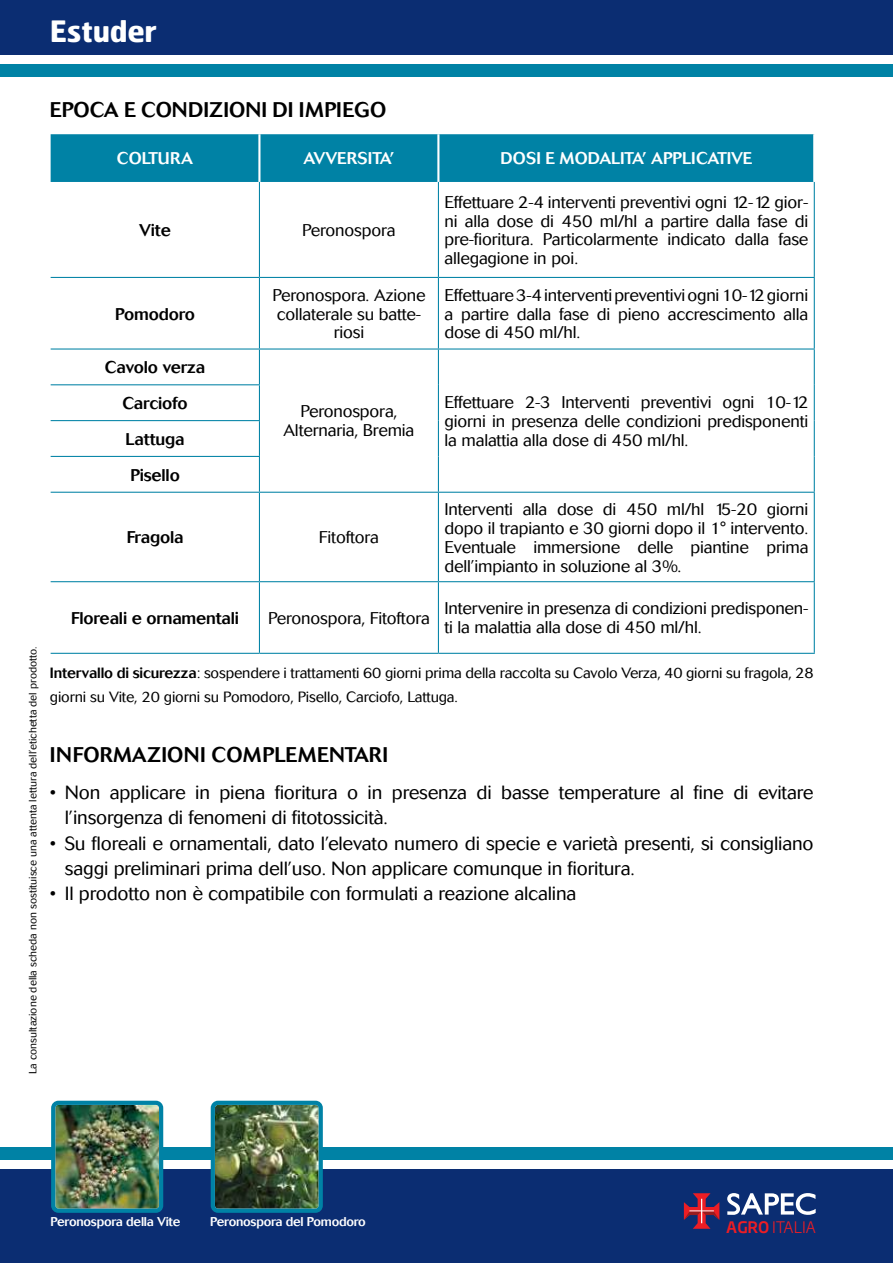
<style>
.page{position:relative;width:893px;height:1263px;background:#fff}
.page>*{position:absolute;margin:0;border:0;box-sizing:border-box;transform-origin:0 0}
.t1{font:700 29.4px "Hermes";letter-spacing:-.01em;color:#fff}
.t2{font:500 21px "Cosmos";letter-spacing:.01em;color:#000}
.t3{font:300 18.9px/25.2px "Cosmos";letter-spacing:-.01em;color:#000}
.t4{font:300 16.8px/18.9px "Cosmos";letter-spacing:-.01em;color:#000;text-align:justify}
.t5{font:500 16.8px/35.8px "Cosmos";letter-spacing:-.01em;color:#000}
.t6{font:500 16.8px "Cosmos";letter-spacing:-.01em;color:#fff}
.t7{font:500 16.8px "Cosmos";letter-spacing:.01em;color:#fff}
.t8{font:300 15.75px "Soho Gothic Pro";color:#ed1d24}
.t9{font:300 14.7px/23.1px "Cosmos";letter-spacing:-.01em;color:#000}
.t10{font:500 12.6px "Cosmos";letter-spacing:-.02em;color:#fff}
.t11{font:300 10.5px "Cosmos";color:#000}
.s1{font-weight:500}
</style>
<div class="page">
<div style="left:0;top:1169px;width:893px;height:94px;background:#0b2d72"></div>
<div style="left:0;top:1147px;width:893px;height:13px;background:#0082a5"></div>
<div style="left:0;top:0;width:893px;height:55px;background:#0b2d72"></div>
<div style="left:0;top:64px;width:893px;height:13px;background:#0082a5"></div>
<svg style="left:727px;top:1193px;width:89px;height:22px"></svg>
<svg style="left:684px;top:1193px;width:35px;height:36px"></svg>
<div style="left:51px;top:134px;width:762px;height:48px;background:#0082a5"></div>
<hr style="left:258px;top:134px;width:2px;height:48px;background:#fff">
<hr style="left:437px;top:134px;width:2px;height:48px;background:#fff">
<hr style="left:259px;top:182px;width:1px;height:95px;background:#0082a5">
<hr style="left:259px;top:278px;width:1px;height:70px;background:#0082a5">
<hr style="left:259px;top:350px;width:1px;height:34px;background:#0082a5">
<hr style="left:259px;top:385px;width:1px;height:35px;background:#0082a5">
<hr style="left:259px;top:421px;width:1px;height:35px;background:#0082a5">
<hr style="left:259px;top:457px;width:1px;height:35px;background:#0082a5">
<hr style="left:259px;top:493px;width:1px;height:88px;background:#0082a5">
<hr style="left:259px;top:582px;width:1px;height:71px;background:#0082a5">
<hr style="left:438px;top:182px;width:1px;height:95px;background:#0082a5">
<hr style="left:438px;top:278px;width:1px;height:70px;background:#0082a5">
<hr style="left:438px;top:350px;width:1px;height:35px;background:#0082a5">
<hr style="left:438px;top:385px;width:1px;height:36px;background:#0082a5">
<hr style="left:438px;top:421px;width:1px;height:35px;background:#0082a5">
<hr style="left:438px;top:456px;width:1px;height:36px;background:#0082a5">
<hr style="left:438px;top:493px;width:1px;height:88px;background:#0082a5">
<hr style="left:438px;top:582px;width:1px;height:71px;background:#0082a5">
<hr style="left:814px;top:182px;width:1px;height:95px;background:#0082a5">
<hr style="left:814px;top:278px;width:1px;height:70px;background:#0082a5">
<hr style="left:814px;top:350px;width:1px;height:35px;background:#0082a5">
<hr style="left:814px;top:385px;width:1px;height:36px;background:#0082a5">
<hr style="left:814px;top:421px;width:1px;height:35px;background:#0082a5">
<hr style="left:814px;top:456px;width:1px;height:36px;background:#0082a5">
<hr style="left:814px;top:493px;width:1px;height:88px;background:#0082a5">
<hr style="left:814px;top:582px;width:1px;height:71px;background:#0082a5">
<hr style="left:51px;top:277px;width:208px;height:1px;background:#0082a5">
<hr style="left:51px;top:348px;width:208px;height:2px;background:#0082a5">
<hr style="left:51px;top:384px;width:209px;height:1px;background:#0082a5">
<hr style="left:51px;top:420px;width:209px;height:1px;background:#0082a5">
<hr style="left:51px;top:456px;width:209px;height:1px;background:#0082a5">
<hr style="left:51px;top:492px;width:208px;height:1px;background:#0082a5">
<hr style="left:51px;top:581px;width:208px;height:1px;background:#0082a5">
<hr style="left:51px;top:653px;width:208px;height:1px;background:#0082a5">
<hr style="left:259px;top:277px;width:179px;height:1px;background:#0082a5">
<hr style="left:259px;top:348px;width:179px;height:2px;background:#0082a5">
<hr style="left:259px;top:492px;width:179px;height:1px;background:#0082a5">
<hr style="left:259px;top:581px;width:179px;height:1px;background:#0082a5">
<hr style="left:259px;top:653px;width:179px;height:1px;background:#0082a5">
<hr style="left:438px;top:277px;width:377px;height:1px;background:#0082a5">
<hr style="left:438px;top:348px;width:377px;height:2px;background:#0082a5">
<hr style="left:438px;top:492px;width:377px;height:1px;background:#0082a5">
<hr style="left:438px;top:581px;width:377px;height:1px;background:#0082a5">
<hr style="left:438px;top:653px;width:377px;height:1px;background:#0082a5">
<img style="left:56px;top:1106px;width:102px;height:102px">
<div style="left:51px;top:1101px;width:112px;height:112px;border:4px solid #0082a5;border-radius:5px"></div>
<img style="left:216px;top:1106px;width:102px;height:102px">
<div style="left:211px;top:1101px;width:112px;height:112px;border:4px solid #0082a5;border-radius:5px"></div>
<h1 class="t1" style="left:50px;top:12px;width:108px">Estuder</h1>
<p class="t2" style="left:50px;top:98px;width:338px">EPOCA E CONDIZIONI DI IMPIEGO</p>
<p class="t7" style="left:117px;top:149px;width:78px">COLTURA</p>
<p class="t6" style="left:303px;top:149px;width:93px">AVVERSITA’</p>
<p class="t6" style="left:500px;top:149px;width:253px">DOSI E MODALITA’ APPLICATIVE</p>
<p class="t11" style="left:27px;top:1074px;width:429px;rotate:-90deg">La consultazione della scheda non sostituisce una attenta lettura dell’etichetta del prodotto.</p>
<p class="t5" style="left:139px;top:212px;width:33px">Vite</p>
<p class="t4" style="left:302px;top:221px;width:95px">Peronospora</p>
<p class="t4" style="left:444px;top:193px;width:365px">Effettuare 2-4 interventi preventivi ogni 12-12 gior&shy;ni alla dose di 450 ml/hl a partire dalla fase di pre-fioritura. Particolarmente indicato dalla fase allegagione in poi.</p>
<p class="t5" style="left:115px;top:296px;width:81px">Pomodoro</p>
<p class="t5" style="left:105px;top:350px;width:102px">Cavolo verza</p>
<p class="t5" style="left:123px;top:385px;width:67px">Carciofo<br>Lattuga<br>Pisello</p>
<p class="t4" style="left:272px;top:286px;width:155px;text-align:center">Peronospora. Azione collaterale su batte&shy;riosi</p>
<p class="t4" style="left:444px;top:286px;width:365px">Effettuare3-4interventipreventiviogni10-12giorni a partire dalla fase di pieno accrescimento alla dose di 450 ml/hl.</p>
<p class="t4" style="left:284px;top:402px;width:132px;text-align:center">Peronospora,<br>Alternaria, Bremia</p>
<p class="t4" style="left:444px;top:393px;width:365px">Effettuare 2-3 Interventi preventivi ogni 10-12 giorni in presenza delle condizioni predisponenti la malattia alla dose di 450 ml/hl.</p>
<p class="t5" style="left:127px;top:520px;width:58px">Fragola</p>
<p class="t4" style="left:319px;top:528px;width:62px">Fitoftora</p>
<p class="t4" style="left:444px;top:500px;width:365px">Interventi alla dose di 450 ml/hl 15-20 giorni dopo il trapianto e 30 giorni dopo il 1° intervento.<br>Eventuale immersione delle piantine prima dell’impianto in soluzione al 3%.</p>
<p class="t5" style="left:71px;top:600px;width:169px">Floreali e ornamentali</p>
<p class="t4" style="left:268px;top:609px;width:163px">Peronospora, Fitoftora</p>
<p class="t4" style="left:444px;top:599px;width:365px">Intervenire in presenza di condizioni predisponen&shy;ti la malattia alla dose di 450 ml/hl.</p>
<p class="t9" style="left:50px;top:662px;width:765px"><span class="s1">Intervallo di sicurezza</span>: sospendere i trattamenti 60 giorni prima della raccolta su Cavolo Verza, 40 giorni su fragola, 28 giorni su Vite, 20 giorni su Pomodoro, Pisello, Carciofo, Lattuga.</p>
<p class="t2" style="left:50px;top:742px;width:340px">INFORMAZIONI COMPLEMENTARI</p>
<p class="t3" style="left:65px;top:780px;width:750px;text-indent:-15px">• Non applicare in piena fioritura o in presenza di basse temperature al fine di evitare l’insorgenza di fenomeni di fitotossicità.</p>
<p class="t3" style="left:65px;top:831px;width:750px;text-indent:-15px">• Su floreali e ornamentali, dato l’elevato numero di specie e varietà presenti, si consigliano saggi preliminari prima dell’uso. Non applicare comunque in fioritura.</p>
<p class="t3" style="left:50px;top:881px;width:528px">• Il prodotto non è compatibile con formulati a reazione alcalina</p>
<p class="t10" style="left:51px;top:1215px;width:131px">Peronospora della Vite</p>
<p class="t10" style="left:210px;top:1215px;width:157px">Peronospora del Pomodoro</p>
<p class="t8" style="left:726px;top:1215px;width:91px"><span class="s1">AGRO</span> ITALIA</p>
</div>
